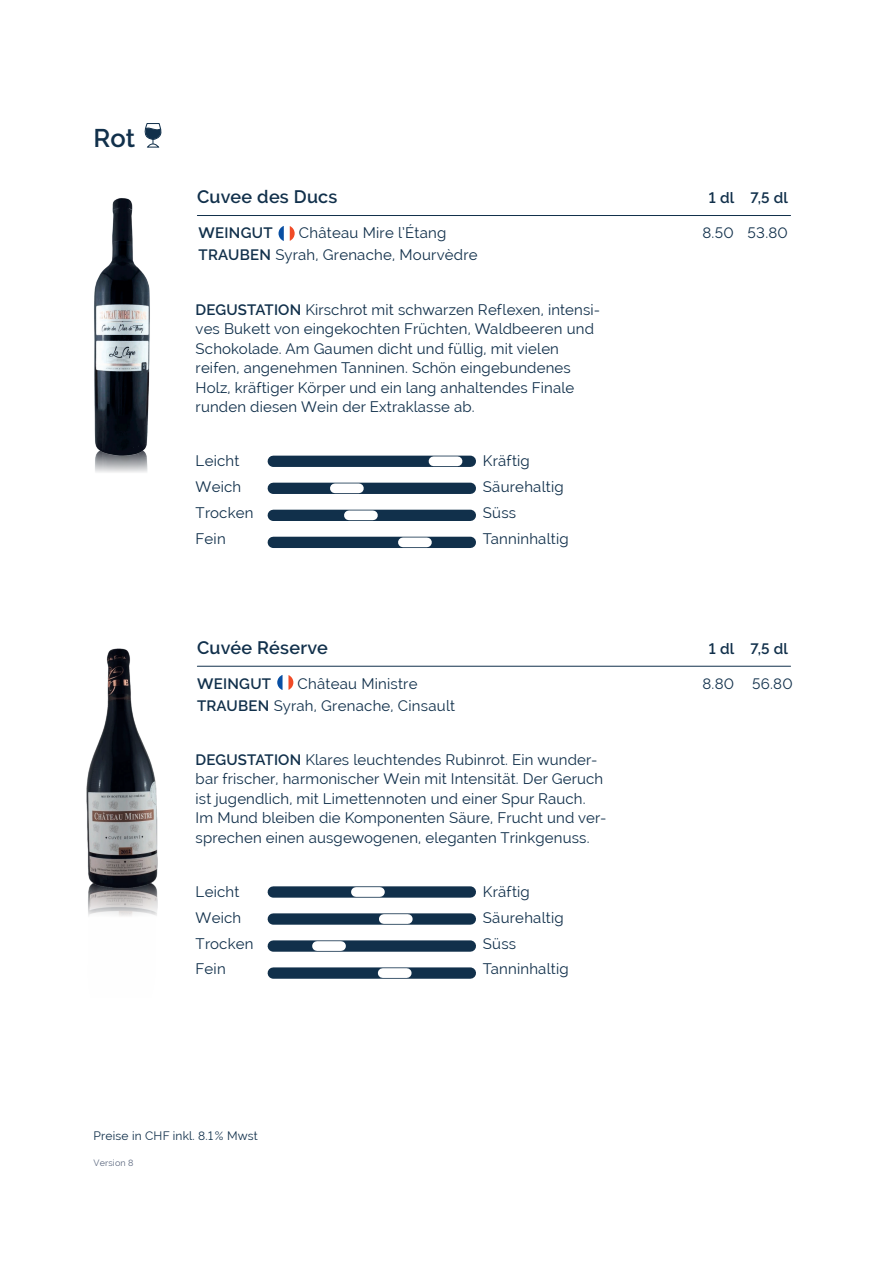
<style>
.page{position:relative;width:893px;height:1263px;background:#fff}
.page>*{position:absolute;margin:0;border:0;box-sizing:border-box;transform-origin:0 0}
.t1{font:600 25.5px "Raleway";color:#11304b}
.t2{font:600 18px "Raleway";letter-spacing:.015em;color:#11304b}
.t3{font:15px/19.5px "Raleway";letter-spacing:.01em;color:#11304b}
.t4{font:600 15px "Raleway";letter-spacing:.02em;color:#11304b}
.t5{font:12px "Raleway";letter-spacing:.015em;color:#11304b}
.t6{font:9px "Raleway";letter-spacing:.015em;color:#5d6980}
.s1{font-weight:600}
</style>
<div class="page">
<img style="left:88px;top:889px;width:70px;height:27px">
<div style="left:273px;top:456px;width:197px;height:11px;background:#11304b"></div>
<div style="left:433px;top:456px;width:25px;height:10px;background:#fff"></div>
<div style="left:273px;top:483px;width:197px;height:11px;background:#11304b"></div>
<div style="left:273px;top:510px;width:197px;height:11px;background:#11304b"></div>
<div style="left:349px;top:510px;width:24px;height:10px;background:#fff"></div>
<div style="left:273px;top:537px;width:197px;height:11px;background:#11304b"></div>
<div style="left:335px;top:483px;width:24px;height:10px;background:#fff"></div>
<div style="left:403px;top:537px;width:24px;height:10px;background:#fff"></div>
<div style="left:273px;top:886px;width:197px;height:12px;background:#11304b"></div>
<div style="left:356px;top:887px;width:24px;height:10px;background:#fff"></div>
<div style="left:273px;top:913px;width:197px;height:12px;background:#11304b"></div>
<div style="left:273px;top:940px;width:197px;height:12px;background:#11304b"></div>
<div style="left:317px;top:941px;width:24px;height:10px;background:#fff"></div>
<div style="left:273px;top:967px;width:197px;height:12px;background:#11304b"></div>
<div style="left:384px;top:914px;width:24px;height:10px;background:#fff"></div>
<div style="left:383px;top:968px;width:24px;height:10px;background:#fff"></div>
<img style="left:95px;top:456px;width:156px;height:210px">
<img style="left:94px;top:198px;width:56px;height:258px">
<img style="left:86px;top:648px;width:156px;height:241px">
<svg style="left:279px;top:225px;width:16px;height:16px"></svg>
<svg style="left:279px;top:226px;width:5px;height:15px"></svg>
<svg style="left:290px;top:226px;width:5px;height:15px"></svg>
<svg style="left:277px;top:675px;width:16px;height:15px"></svg>
<hr style="left:197px;top:215px;width:594px;height:1px;background:#11304b">
<hr style="left:197px;top:666px;width:594px;height:1px;background:#11304b">
<svg style="left:144px;top:123px;width:18px;height:25px"></svg>
<h1 class="t1" style="left:94px;top:124px;width:43px">Rot</h1>
<p class="t2" style="left:197px;top:186px;width:142px">Cuvee des Ducs</p>
<p class="t4" style="left:709px;top:189px;width:81px">1 dl 7,5 dl</p>
<p class="t4" style="left:199px;top:224px;width:76px">WEINGUT</p>
<p class="t3" style="left:299px;top:223px;width:149px">Château Mire l’Étang</p>
<p class="t3" style="left:702px;top:223px;width:87px">8.50 53.80</p>
<p class="t3" style="left:199px;top:245px;width:281px"><span class="s1">TRAUBEN</span> Syrah, Grenache, Mourvèdre</p>
<p class="t3" style="left:196px;top:299px;width:406px"><span class="s1">DEGUSTATION</span> Kirschrot mit schwarzen Reflexen, intensi&shy;ves Bukett von eingekochten Früchten, Waldbeeren und Schokolade. Am Gaumen dicht und füllig, mit vielen reifen, angenehmen Tanninen. Schön eingebundenes Holz, kräftiger Körper und ein lang anhaltendes Finale runden diesen Wein der Extraklasse ab.</p>
<p class="t3" style="left:196px;top:451px;width:45px">Leicht</p>
<p class="t3" style="left:483px;top:451px;width:49px">Kräftig</p>
<p class="t3" style="left:196px;top:477px;width:47px">Weich</p>
<p class="t3" style="left:483px;top:477px;width:82px">Säurehaltig</p>
<p class="t3" style="left:196px;top:503px;width:60px">Trocken</p>
<p class="t3" style="left:483px;top:503px;width:35px">Süss</p>
<p class="t3" style="left:196px;top:529px;width:32px">Fein</p>
<p class="t3" style="left:483px;top:529px;width:87px">Tanninhaltig</p>
<p class="t2" style="left:197px;top:637px;width:132px">Cuvée Réserve</p>
<p class="t4" style="left:709px;top:640px;width:81px">1 dl 7,5 dl</p>
<p class="t4" style="left:197px;top:675px;width:76px">WEINGUT</p>
<p class="t3" style="left:298px;top:674px;width:121px">Château Ministre</p>
<p class="t3" style="left:702px;top:674px;width:92px">8.80 56.80</p>
<p class="t3" style="left:197px;top:696px;width:260px"><span class="s1">TRAUBEN</span> Syrah, Grenache, Cinsault</p>
<p class="t3" style="left:196px;top:750px;width:412px"><span class="s1">DEGUSTATION</span> Klares leuchtendes Rubinrot. Ein wunder&shy;bar frischer, harmonischer Wein mit Intensität. Der Geruch ist jugendlich, mit Limettennoten und einer Spur Rauch.<br>Im Mund bleiben die Komponenten Säure, Frucht und ver&shy;sprechen einen ausgewogenen, eleganten Trinkgenuss.</p>
<p class="t3" style="left:196px;top:882px;width:45px">Leicht</p>
<p class="t3" style="left:483px;top:882px;width:49px">Kräftig</p>
<p class="t3" style="left:196px;top:907px;width:47px">Weich</p>
<p class="t3" style="left:483px;top:907px;width:82px">Säurehaltig</p>
<p class="t3" style="left:196px;top:933px;width:60px">Trocken</p>
<p class="t3" style="left:483px;top:933px;width:35px">Süss</p>
<p class="t3" style="left:196px;top:959px;width:32px">Fein</p>
<p class="t3" style="left:483px;top:959px;width:87px">Tanninhaltig</p>
<p class="t5" style="left:94px;top:1128px;width:166px">Preise in CHF inkl. 8.1 % Mwst</p>
<p class="t6" style="left:94px;top:1158px;width:42px">Version 8</p>
</div>
